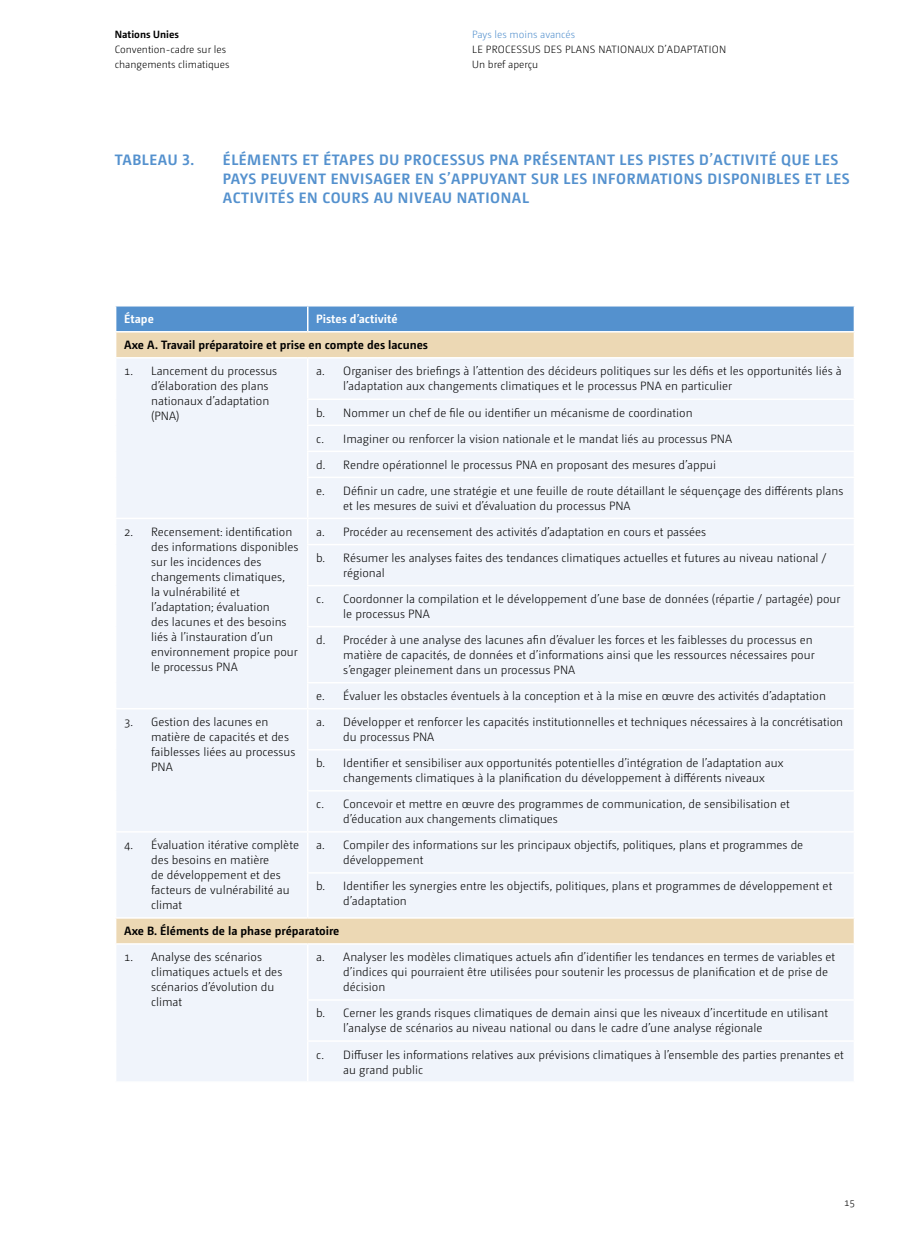
<style>
.page{position:relative;width:902px;height:1234px;background:#fff}
.page>*{position:absolute;margin:0;border:0;box-sizing:border-box;transform-origin:0 0}
.t1{font:700 15px/19.2px "Camingo Dos Pro";letter-spacing:.04em;color:#5491ce}
.t2{font:300 12px/15px "Camingo Dos Pro";color:#000}
.t3{font:700 12px "Camingo Dos Pro";color:#000}
.t4{font:700 12px "Camingo Dos Pro";color:#fff}
.t5{font:300 10.5px/15px "Camingo Dos Pro";color:#000}
.t6{font:300 10.5px "Camingo Dos Pro";color:#5491ce}
.t7{font:700 10.5px "Camingo Dos Pro";color:#000}
</style>
<div class="page">
<div style="left:116px;top:359px;width:737px;height:722px;background:#f0f4fb"></div>
<hr style="left:307px;top:358px;width:1px;height:40px;background:#fff">
<hr style="left:307px;top:398px;width:548px;height:2px;background:#fff">
<hr style="left:307px;top:424px;width:548px;height:2px;background:#fff">
<hr style="left:307px;top:450px;width:548px;height:2px;background:#fff">
<svg style="left:307px;top:400px;width:1px;height:76px"></svg>
<hr style="left:307px;top:476px;width:548px;height:2px;background:#fff">
<hr style="left:307px;top:478px;width:1px;height:39px;background:#fff">
<hr style="left:115px;top:517px;width:193px;height:2px;background:#fff">
<hr style="left:308px;top:517px;width:547px;height:2px;background:#fff">
<svg style="left:307px;top:519px;width:1px;height:24px"></svg>
<hr style="left:307px;top:543px;width:548px;height:2px;background:#fff">
<hr style="left:307px;top:545px;width:1px;height:39px;background:#fff">
<hr style="left:307px;top:584px;width:548px;height:2px;background:#fff">
<hr style="left:307px;top:586px;width:1px;height:39px;background:#fff">
<hr style="left:307px;top:625px;width:548px;height:2px;background:#fff">
<hr style="left:307px;top:627px;width:1px;height:54px;background:#fff">
<hr style="left:307px;top:681px;width:548px;height:2px;background:#fff">
<svg style="left:307px;top:683px;width:1px;height:24px"></svg>
<hr style="left:115px;top:707px;width:193px;height:2px;background:#fff">
<hr style="left:308px;top:707px;width:547px;height:2px;background:#fff">
<hr style="left:307px;top:709px;width:1px;height:39px;background:#fff">
<hr style="left:307px;top:748px;width:548px;height:2px;background:#fff">
<hr style="left:307px;top:750px;width:1px;height:39px;background:#fff">
<hr style="left:307px;top:789px;width:548px;height:2px;background:#fff">
<hr style="left:307px;top:791px;width:1px;height:39px;background:#fff">
<hr style="left:115px;top:830px;width:193px;height:2px;background:#fff">
<hr style="left:308px;top:830px;width:547px;height:2px;background:#fff">
<hr style="left:307px;top:832px;width:1px;height:39px;background:#fff">
<hr style="left:307px;top:871px;width:548px;height:2px;background:#fff">
<hr style="left:307px;top:873px;width:1px;height:43px;background:#fff">
<hr style="left:115px;top:916px;width:193px;height:2px;background:#fff">
<hr style="left:308px;top:916px;width:547px;height:2px;background:#fff">
<hr style="left:115px;top:943px;width:193px;height:1px;background:#fff">
<hr style="left:308px;top:943px;width:547px;height:1px;background:#fff">
<hr style="left:307px;top:944px;width:1px;height:55px;background:#fff">
<hr style="left:307px;top:999px;width:548px;height:1px;background:#fff">
<hr style="left:307px;top:1000px;width:1px;height:40px;background:#fff">
<hr style="left:307px;top:1040px;width:548px;height:1px;background:#fff">
<hr style="left:307px;top:1041px;width:1px;height:40px;background:#fff">
<svg style="left:115px;top:306px;width:739px;height:51px;background:#a3b6c2"></svg>
<hr style="left:853px;top:306px;width:2px;height:25px;background:#fff">
<hr style="left:115px;top:331px;width:193px;height:1px;background:#fff">
<hr style="left:308px;top:331px;width:547px;height:1px;background:#fff">
<p class="t7" style="left:115px;top:28px;width:66px">Nations Unies</p>
<p class="t5" style="left:115px;top:42px;width:116px">Convention-cadre sur les changements climatiques</p>
<p class="t6" style="left:472px;top:28px;width:104px">Pays les moins avancés</p>
<p class="t5" style="left:472px;top:42px;width:21px">Le processus</p>
<p class="t5" style="left:543px;top:42px;width:7px">des</p>
<p class="t5" style="left:565px;top:42px;width:7px">plans</p>
<p class="t5" style="left:598px;top:42px;width:8px">nationaux</p>
<p class="t5" style="left:657px;top:42px;width:17px">d’adaptation</p>
<p class="t5" style="left:472px;top:57px;width:67px">Un bref aperçu</p>
<p class="t1" style="left:115px;top:150px;width:81px">TABLEAU 3.</p>
<p class="t1" style="left:223px;top:150px;width:628px">ÉLÉMENTS ET ÉTAPES DU PROCESSUS PNA PRÉSENTANT LES PISTES D’ACTIVITÉ QUE LES<br>PAYS PEUVENT ENVISAGER EN S’APPUYANT SUR LES INFORMATIONS DISPONIBLES ET LES<br>ACTIVITÉS EN COURS AU NIVEAU NATIONAL</p>
<p class="t4" style="left:124px;top:312px;width:31px">Étape</p>
<p class="t4" style="left:316px;top:312px;width:83px">Pistes d’activité</p>
<p class="t3" style="left:124px;top:338px;width:305px">Axe A. Travail préparatoire et prise en compte des lacunes</p>
<p class="t2" style="left:151px;top:363px;width:128px;text-indent:-27px">1. Lancement du processus d’élaboration des plans nationaux d’adaptation (PNA)</p>
<p class="t2" style="left:343px;top:363px;width:500px;text-indent:-27px">a. Organiser des briefings à l’attention des décideurs politiques sur les défis et les opportunités liés à l’adaptation aux changements climatiques et le processus PNA en particulier</p>
<p class="t2" style="left:316px;top:399px;width:528px;line-height:26px">b. Nommer un chef de file ou identifier un mécanisme de coordination<br>c. Imaginer ou renforcer la vision nationale et le mandat liés au processus PNA<br>d. Rendre opérationnel le processus PNA en proposant des mesures d’appui<br>e. Définir un cadre, une stratégie et une feuille de route détaillant le séquençage des différents plans</p>
<p class="t2" style="left:343px;top:498px;width:289px">et les mesures de suivi et d’évaluation du processus PNA</p>
<p class="t2" style="left:151px;top:524px;width:149px;text-indent:-27px">2. Recensement: identification des informations disponibles sur les incidences des changements climatiques,<br>la vulnérabilité et l’adaptation; évaluation<br>des lacunes et des besoins liés à l’instauration d’un environnement propice pour le processus PNA</p>
<p class="t2" style="left:316px;top:518px;width:511px;line-height:26.1px">a. Procéder au recensement des activités d’adaptation en cours et passées<br>b. Résumer les analyses faites des tendances climatiques actuelles et futures au niveau national /</p>
<p class="t2" style="left:316px;top:560px;width:525px;line-height:26px;text-indent:27px">régional<br>c. Coordonner la compilation et le développement d’une base de données (répartie / partagée) pour</p>
<p class="t2" style="left:316px;top:601px;width:498px;line-height:26px;text-indent:27px">le processus PNA<br>d. Procéder à une analyse des lacunes afin d’évaluer les forces et les faiblesses du processus en</p>
<p class="t2" style="left:343px;top:647px;width:473px">matière de capacités, de données et d’informations ainsi que les ressources nécessaires pour s’engager pleinement dans un processus PNA</p>
<p class="t2" style="left:316px;top:688px;width:511px">e. Évaluer les obstacles éventuels à la conception et à la mise en œuvre des activités d’adaptation</p>
<p class="t2" style="left:151px;top:714px;width:146px;text-indent:-27px">3. Gestion des lacunes en matière de capacités et des faiblesses liées au processus<br>PNA</p>
<p class="t2" style="left:343px;top:714px;width:501px;text-indent:-27px">a. Développer et renforcer les capacités institutionnelles et techniques nécessaires à la concrétisation du processus PNA</p>
<p class="t2" style="left:343px;top:755px;width:441px;text-indent:-27px">b. Identifier et sensibiliser aux opportunités potentielles d’intégration de l’adaptation aux changements climatiques à la planification du développement à différents niveaux</p>
<p class="t2" style="left:343px;top:796px;width:448px;text-indent:-27px">c. Concevoir et mettre en œuvre des programmes de communication, de sensibilisation et d’éducation aux changements climatiques</p>
<p class="t2" style="left:151px;top:837px;width:149px;text-indent:-27px">4. Évaluation itérative complète des besoins en matière<br>de développement et des facteurs de vulnérabilité au climat</p>
<p class="t2" style="left:343px;top:837px;width:461px;text-indent:-27px">a. Compiler des informations sur les principaux objectifs, politiques, plans et programmes de développement</p>
<p class="t2" style="left:343px;top:878px;width:490px;text-indent:-27px">b. Identifier les synergies entre les objectifs, politiques, plans et programmes de développement et d’adaptation</p>
<p class="t3" style="left:124px;top:923px;width:217px">Axe B. Éléments de la phase préparatoire</p>
<p class="t2" style="left:151px;top:949px;width:133px;text-indent:-27px">1. Analyse des scénarios climatiques actuels et des scénarios d’évolution du climat</p>
<p class="t2" style="left:343px;top:949px;width:493px;text-indent:-27px">a. Analyser les modèles climatiques actuels afin d’identifier les tendances en termes de variables et d’indices qui pourraient être utilisées pour soutenir les processus de planification et de prise de décision</p>
<p class="t2" style="left:343px;top:1005px;width:486px;text-indent:-27px">b. Cerner les grands risques climatiques de demain ainsi que les niveaux d’incertitude en utilisant l’analyse de scénarios au niveau national ou dans le cadre d’une analyse régionale</p>
<p class="t2" style="left:343px;top:1046px;width:502px;text-indent:-27px">c. Diffuser les informations relatives aux prévisions climatiques à l’ensemble des parties prenantes et au grand public</p>
<p class="t5" style="left:844px;top:1194px;width:13px">15</p>
</div>
